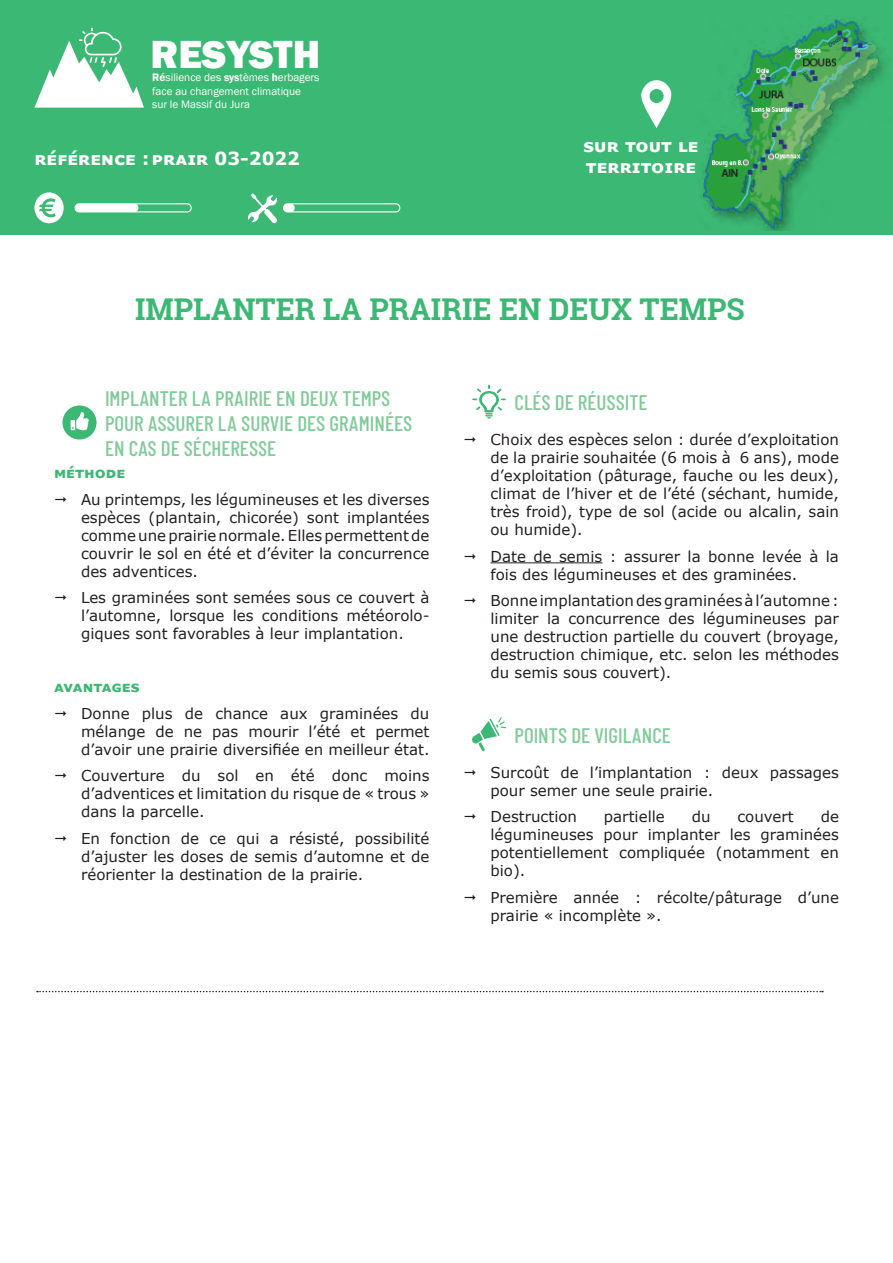
<style>
.page{position:relative;width:893px;height:1263px;background:#fff}
.page>*{position:absolute;margin:0;border:0;box-sizing:border-box;transform-origin:0 0}
.t1{font:800 40.35px "Franklin Gothic";color:#fff}
.TITRE_FICHE{font:700 30px "Roboto Slab";color:#3bb873}
.TITRE_PARTIES{font:500 21px/25.2px "Barlow Condensed";color:#81ca99}
.REFERENCE_FICHE{font:700 18px/21.6px "Verdana";color:#fff}
.t2{font:15px/18px "Verdana";color:#231f20;text-align:justify}
.CORPS_DE_TEXTE_JUSTI{font:700 15px "Verdana";color:#3bb873}
.t3{font:11.25px/13.4px "Franklin Gothic";color:#fff}
.s1{font-weight:600}
</style>
<div class="page">
<div style="left:0;top:0;width:893px;height:235px;background:#3bb873"></div>
<svg style="left:34px;top:28px;width:110px;height:80px"></svg>
<svg style="left:34px;top:192px;width:30px;height:31px"></svg>
<div style="left:75px;top:203px;width:117px;height:9px;border:1px solid #fff;border-radius:4px"></div>
<svg style="left:641px;top:80px;width:31px;height:48px"></svg>
<div style="left:649px;top:89px;width:15px;height:14px;background:#3bb873;border-radius:50%"></div>
<img style="left:702px;top:19px;width:183px;height:212px">
<div style="left:283px;top:203px;width:117px;height:9px;border:1px solid #fff;border-radius:4px"></div>
<svg style="left:248px;top:193px;width:30px;height:31px"></svg>
<svg style="left:63px;top:405px;width:34px;height:34px"></svg>
<hr style="left:490px;top:562px;width:112px;height:1px;background:#231f20">
<svg style="left:472px;top:384px;width:34px;height:35px"></svg>
<svg style="left:472px;top:717px;width:34px;height:35px"></svg>
<svg style="left:37px;top:991px;width:786px;height:1px"></svg>
<div style="left:76px;top:204px;width:62px;height:8px;background:#fff;border-radius:4px"></div>
<div style="left:283px;top:204px;width:12px;height:8px;background:#fff;border-radius:4px"></div>
<h1 class="t1" style="left:151px;top:28px;width:171px">RESYSTH</h1>
<p class="t3" style="left:152px;top:71px;width:169px"><span class="s1">Ré</span>silience des <span class="s1">sys</span>tèmes <span class="s1">h</span>erbagers face au changement climatique<br>sur le Massif du Jura</p>
<p class="REFERENCE_FICHE" style="left:34px;top:147px;width:130px">RÉFÉRENCE :PRAIR</p>
<p class="REFERENCE_FICHE" style="left:583px;top:134px;width:114px">Sur tout le terr</p>
<p class="REFERENCE_FICHE" style="left:215px;top:147px;width:87px">03-2022</p>
<p class="REFERENCE_FICHE" style="left:632px;top:156px;width:53px">itoire</p>
<p class="TITRE_FICHE" style="left:135px;top:288px;width:611px">IMPLANTER LA PRAIRIE EN DEUX TEMPS</p>
<p class="TITRE_PARTIES" style="left:105px;top:385px;width:309px">IMPLANTER LA PRAIRIE EN DEUX TEMPS<br>POUR ASSURER LA SURVIE DES GRAMINÉES<br>EN CAS DE SÉCHERESSE</p>
<p class="CORPS_DE_TEXTE_JUSTI" style="left:54px;top:462px;width:73px">Méthode</p>
<p class="t2" style="left:81px;top:490px;width:350px">Au printemps, les légumineuses et les diverses espèces (plantain, chicorée) sont implantées comme une prairie normale. Elles permettent de couvrir le sol en été et d’éviter la concurrence des adventices.</p>
<p class="t2" style="left:81px;top:588px;width:350px">Les graminées sont semées sous ce couvert à l’automne, lorsque les conditions météorolo&shy;giques sont favorables à leur implantation.</p>
<p class="CORPS_DE_TEXTE_JUSTI" style="left:54px;top:676px;width:86px">Avantages</p>
<p class="t2" style="left:81px;top:704px;width:350px">Donne plus de chance aux graminées du mélange de ne pas mourir l’été et permet d’avoir une prairie diversifiée en meilleur état.</p>
<p class="t2" style="left:81px;top:767px;width:350px">Couverture du sol en été donc moins d’adventices et limitation du risque de « trous » dans la parcelle.</p>
<p class="t2" style="left:81px;top:829px;width:350px">En fonction de ce qui a résisté, possibilité d’ajuster les doses de semis d’automne et de réorienter la destination de la prairie.</p>
<p class="TITRE_PARTIES" style="left:514px;top:389px;width:135px">CLÉS DE RÉUSSITE</p>
<p class="t2" style="left:490px;top:430px;width:350px">Choix des espèces selon : durée d’exploitation de la prairie souhaitée (6 mois à 6 ans), mode d’exploitation (pâturage, fauche ou les deux), climat de l’hiver et de l’été (séchant, humide, très froid), type de sol (acide ou alcalin, sain ou humide).</p>
<p class="t2" style="left:490px;top:547px;width:350px">Date de semis : assurer la bonne levée à la fois des légumineuses et des graminées.</p>
<p class="t2" style="left:490px;top:591px;width:350px">Bonne implantation des graminées à l’automne : limiter la concurrence des légumineuses par une destruction partielle du couvert (broyage, destruction chimique, etc. selon les méthodes du semis sous couvert).</p>
<p class="TITRE_PARTIES" style="left:514px;top:722px;width:158px">POINTS DE VIGILANCE</p>
<p class="t2" style="left:490px;top:763px;width:350px">Surcoût de l’implantation : deux passages pour semer une seule prairie.</p>
<p class="t2" style="left:490px;top:808px;width:88px">Destruction</p>
<p class="t2" style="left:604px;top:808px;width:62px">partielle</p>
<p class="t2" style="left:692px;top:808px;width:20px">du</p>
<p class="t2" style="left:737px;top:808px;width:58px">couvert</p>
<p class="t2" style="left:490px;top:808px;width:350px;text-indent:330px">de légumineuses pour implanter les graminées potentiellement compliquée (notamment en bio).</p>
<p class="t2" style="left:490px;top:888px;width:350px">Première année : récolte/pâturage d’une prairie « incomplète ».</p>
</div>
